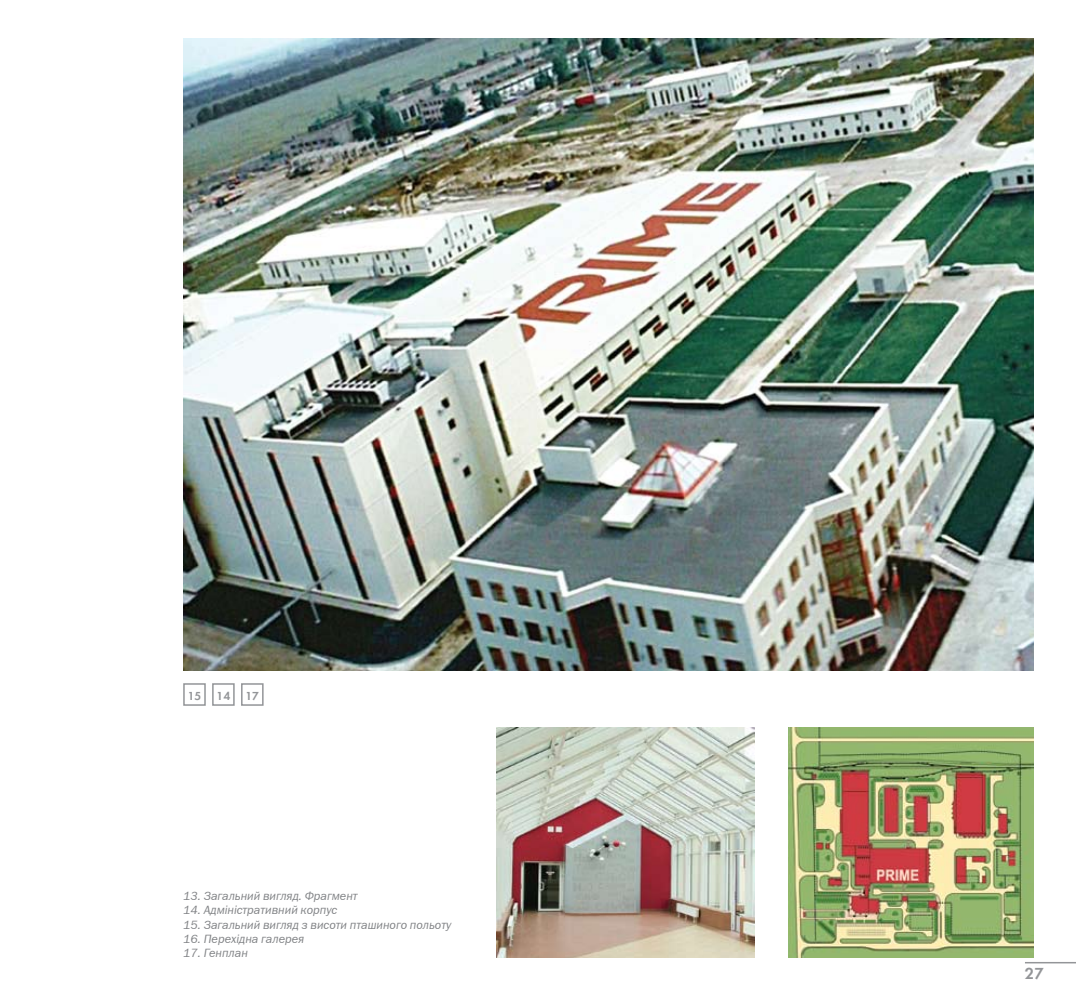
<style>
.page{position:relative;width:1076px;height:1000px;background:#fff}
.page>*{position:absolute;margin:0;border:0;box-sizing:border-box;transform-origin:0 0}
.t1{font:16.5px "Futura Demi C";color:#939598}
.t2{font:italic 12px "Franklin Gothic Book C";color:#808285}
.t3{font:12px "Futura Demi C";color:#939598}
</style>
<div class="page">
<hr style="left:1025px;top:961px;width:51px;height:2px;background:#939598">
<img style="left:183px;top:38px;width:850px;height:632px">
<img style="left:789px;top:727px;width:244px;height:230px">
<img style="left:496px;top:727px;width:259px;height:230px">
<div style="left:241px;top:683px;width:23px;height:22px;border:2px solid #939598"></div>
<div style="left:183px;top:683px;width:23px;height:22px;border:2px solid #939598"></div>
<div style="left:212px;top:683px;width:23px;height:22px;border:2px solid #939598"></div>
<p class="t3" style="left:188px;top:688px;width:15px">15</p>
<p class="t3" style="left:217px;top:688px;width:15px">14</p>
<p class="t3" style="left:245px;top:688px;width:15px">17</p>
<p class="t2" style="left:183px;top:888px;width:176px">13. Загальний вигляд. Фрагмент</p>
<p class="t2" style="left:183px;top:903px;width:156px">14. Адміністративний корпус</p>
<p class="t2" style="left:183px;top:917px;width:270px">15. Загальний вигляд з висоти пташиного польоту</p>
<p class="t2" style="left:183px;top:931px;width:123px">16. Перехідна галерея</p>
<p class="t2" style="left:183px;top:946px;width:66px">17. Генплан</p>
<h1 class="t1" style="left:1025px;top:963px;width:20px">27</h1>
</div>
